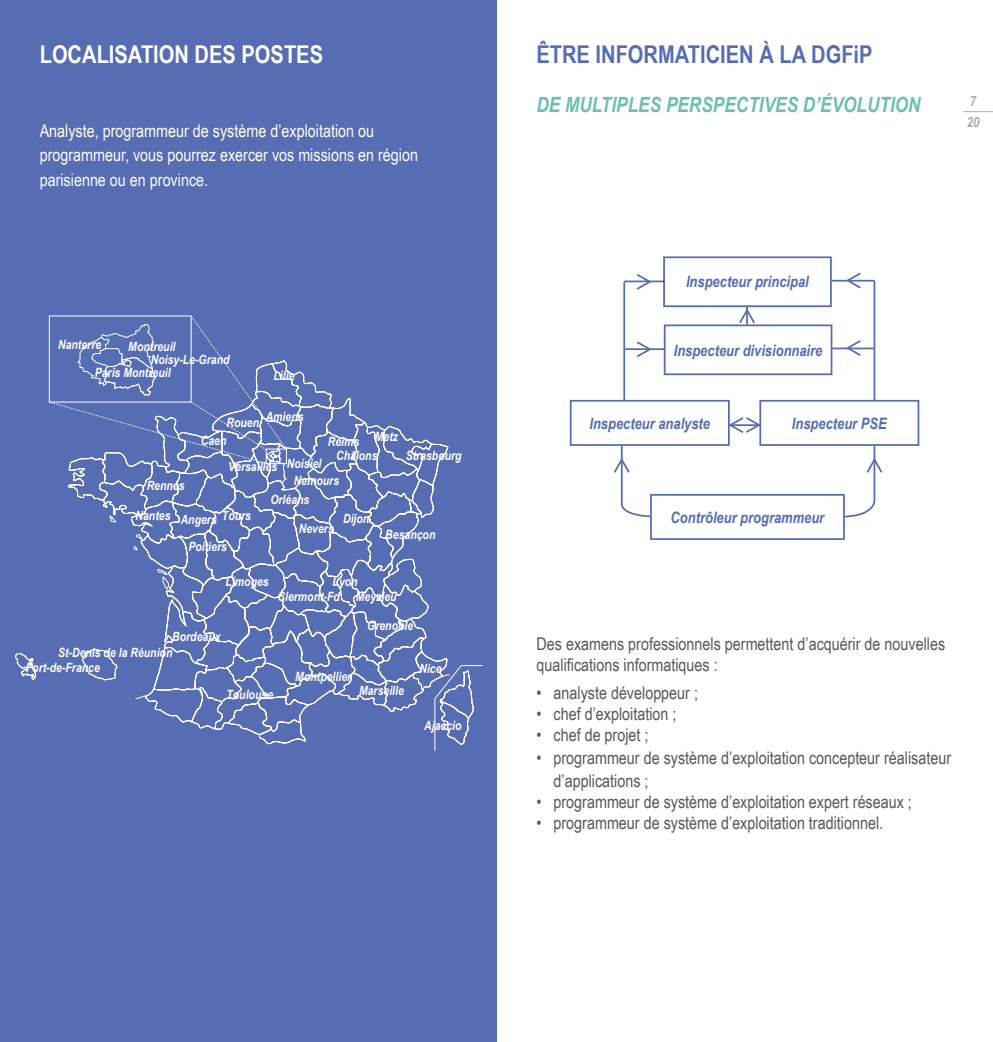
<style>
.page{position:relative;width:993px;height:1042px;background:#fff}
.page>*{position:absolute;margin:0;border:0;box-sizing:border-box;transform-origin:0 0}
.t1{font:700 24.5px "Arial Narrow";color:#566db4}
.t2{font:700 24.5px "Arial Narrow";color:#fff}
.titre_1{font:italic 700 21px "Arial Narrow";color:#6bc1ad}
.cdt{font:17.5px/21px "Arial Narrow";color:#57585a}
.cdt-2{font:17.5px/24.5px "Arial Narrow";color:#fff}
.t3{font:italic 700 15.75px "Arial Narrow";color:#556db4}
.t4{font:italic 700 15.75px "Arial Narrow";color:#566db4}
.cdt-3{font:italic 700 14px "Arial Narrow";color:#a8a9ad}
.t5{font:italic 700 12.78px/27.3px "Arial Narrow";color:#fff}
</style>
<div class="page">
<div style="left:0;top:0;width:496px;height:1042px;background:#566db4"></div>
<hr style="left:962px;top:111px;width:30px;height:1px;background:#a8a9ad">
<div style="left:663px;top:324px;width:169px;height:51px;border:2px solid #556db4"></div>
<div style="left:663px;top:256px;width:168px;height:51px;border:2px solid #556db4"></div>
<hr style="left:832px;top:347px;width:42px;height:2px;background:#556db4">
<hr style="left:624px;top:348px;width:39px;height:2px;background:#556db4">
<hr style="left:624px;top:280px;width:40px;height:2px;background:#556db4">
<hr style="left:831px;top:280px;width:43px;height:2px;background:#556db4">
<div style="left:569px;top:400px;width:160px;height:46px;border:2px solid #556db4"></div>
<div style="left:759px;top:400px;width:160px;height:46px;border:2px solid #556db4"></div>
<div style="left:650px;top:494px;width:194px;height:46px;border:2px solid #556db4"></div>
<hr style="left:623px;top:282px;width:2px;height:118px;background:#556db4">
<hr style="left:873px;top:281px;width:2px;height:119px;background:#556db4">
<hr style="left:434px;top:699px;width:1px;height:52px;background:#fff">
<svg style="left:15px;top:653px;width:21px;height:27px"></svg>
<svg style="left:49px;top:315px;width:433px;height:430px"></svg>
<svg style="left:612px;top:443px;width:80px;height:75px"></svg>
<svg style="left:726px;top:415px;width:36px;height:20px"></svg>
<svg style="left:634px;top:341px;width:19px;height:17px"></svg>
<svg style="left:843px;top:272px;width:19px;height:17px"></svg>
<svg style="left:634px;top:274px;width:19px;height:16px"></svg>
<svg style="left:843px;top:340px;width:19px;height:16px"></svg>
<svg style="left:803px;top:443px;width:80px;height:75px"></svg>
<svg style="left:737px;top:307px;width:19px;height:18px"></svg>
<p class="t2" style="left:40px;top:35px;width:285px">LOCALISATION DES POSTES</p>
<p class="cdt-2" style="left:40px;top:117px;width:380px">Analyste, programmeur de système d’exploitation ou programmeur, vous pourrez exercer vos missions en région parisienne ou en province.</p>
<p class="t5" style="left:95px;top:331px;width:77px;text-indent:-37px">Nanterre<br>Paris Montreuil</p>
<p class="t5" style="left:151px;top:339px;width:80px;line-height:13.3px;text-indent:-22px">Montreuil<br>Noisy-Le-Grand</p>
<p class="t5" style="left:273px;top:362px;width:23px">Lille</p>
<p class="t5" style="left:265px;top:403px;width:39px">Amiens</p>
<p class="t5" style="left:226px;top:408px;width:34px">Rouen</p>
<p class="t5" style="left:201px;top:427px;width:27px">Caen</p>
<p class="t5" style="left:328px;top:427px;width:72px">Reims Metz</p>
<p class="t5" style="left:147px;top:472px;width:39px">Rennes</p>
<p class="t5" style="left:228px;top:452px;width:51px">Versailles</p>
<p class="t5" style="left:287px;top:450px;width:36px">Noisiel</p>
<p class="t5" style="left:336px;top:442px;width:43px">Châlons</p>
<p class="t5" style="left:293px;top:466px;width:47px">Nemours</p>
<p class="t5" style="left:270px;top:485px;width:41px">Orléans</p>
<p class="t5" style="left:135px;top:501px;width:36px">Nantes</p>
<p class="t5" style="left:222px;top:501px;width:31px">Tours</p>
<p class="t5" style="left:181px;top:505px;width:38px">Angers</p>
<p class="t5" style="left:188px;top:532px;width:40px">Poitiers</p>
<p class="t5" style="left:299px;top:514px;width:37px">Nevers</p>
<p class="t5" style="left:343px;top:504px;width:28px">Dijon</p>
<p class="t5" style="left:405px;top:442px;width:57px">Strasbourg</p>
<p class="t5" style="left:385px;top:520px;width:52px">Besançon</p>
<p class="t5" style="left:225px;top:567px;width:45px">Limoges</p>
<p class="t5" style="left:332px;top:567px;width:27px">Lyon</p>
<p class="t5" style="left:172px;top:622px;width:50px">Bordeaux</p>
<p class="t5" style="left:58px;top:638px;width:116px">St-Denis de la Réunion</p>
<p class="t5" style="left:26px;top:653px;width:76px">Fort-de-France</p>
<p class="t5" style="left:277px;top:582px;width:64px">Clermont-Fd</p>
<p class="t5" style="left:355px;top:582px;width:42px">Meyzieu</p>
<p class="t5" style="left:367px;top:611px;width:48px">Grenoble</p>
<p class="t5" style="left:295px;top:662px;width:57px">Montpellier</p>
<p class="t5" style="left:419px;top:654px;width:24px">Nice</p>
<p class="t5" style="left:226px;top:680px;width:48px">Toulouse</p>
<p class="t5" style="left:359px;top:676px;width:46px">Marseille</p>
<p class="t5" style="left:424px;top:711px;width:39px">Ajaccio</p>
<p class="t1" style="left:536px;top:35px;width:337px">ÊTRE INFORMATICIEN À LA DGFiP</p>
<p class="titre_1" style="left:536px;top:89px;width:386px">DE MULTIPLES PERSPECTIVES D’ÉVOLUTION</p>
<p class="cdt-3" style="left:969px;top:91px;width:8px">7</p>
<p class="cdt-3" style="left:966px;top:112px;width:14px">20</p>
<p class="t3" style="left:685px;top:270px;width:124px">Inspecteur principal</p>
<p class="t3" style="left:673px;top:338px;width:150px">Inspecteur divisionnaire</p>
<p class="t3" style="left:589px;top:411px;width:122px">Inspecteur analyste</p>
<p class="t4" style="left:791px;top:411px;width:96px">Inspecteur PSE</p>
<p class="t4" style="left:670px;top:505px;width:155px">Contrôleur programmeur</p>
<p class="cdt" style="left:536px;top:633px;width:410px">Des examens professionnels permettent d’acquérir de nouvelles qualifications informatiques :</p>
<p class="cdt" style="left:536px;top:682px;width:163px">• analyste développeur ;</p>
<p class="cdt" style="left:536px;top:703px;width:141px">• chef d’exploitation ;</p>
<p class="cdt" style="left:536px;top:724px;width:113px">• chef de projet ;</p>
<p class="cdt" style="left:553px;top:746px;width:399px;line-height:22.8px;text-indent:-17px">• programmeur de système d’exploitation concepteur réalisateur d’applications ;</p>
<p class="cdt" style="left:536px;top:790px;width:377px">• programmeur de système d’exploitation expert réseaux ;</p>
<p class="cdt" style="left:536px;top:811px;width:348px">• programmeur de système d’exploitation traditionnel.</p>
</div>
